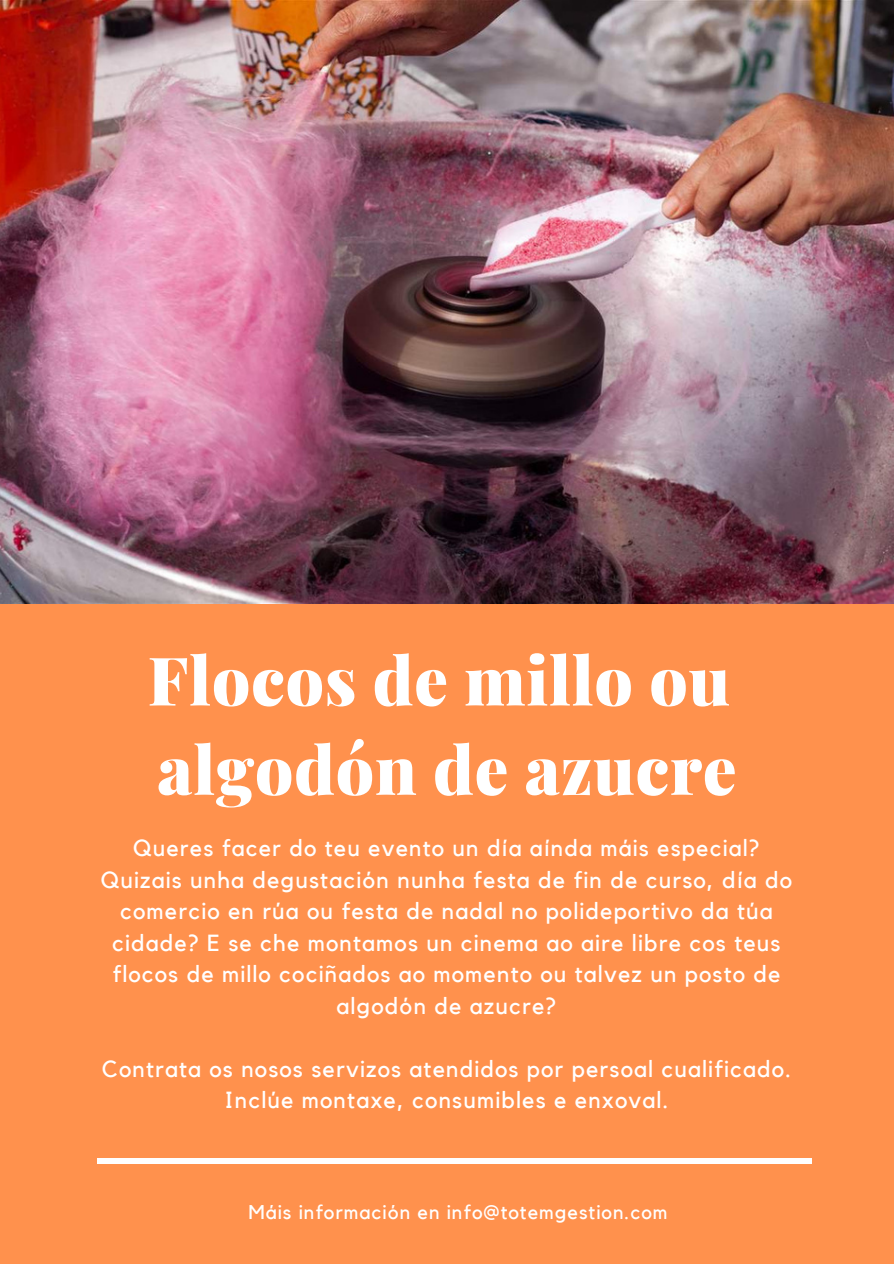
<style>
.page{position:relative;width:894px;height:1264px;background:#fff}
.page>*{position:absolute;margin:0;border:0;box-sizing:border-box;transform-origin:0 0}
.t1{font:900 66.9px/89.2px "Playfair Display";letter-spacing:.01em;color:#fff}
.t2{font:23.25px/31.5px "Kollektif";letter-spacing:.05em;color:#fff;text-align:center}
.t3{font:19.8px "Kollektif";letter-spacing:.05em;color:#fff}
</style>
<div class="page">
<div style="left:0;top:0;width:893px;height:1263px;background:#ff914d"></div>
<div style="left:97px;top:1158px;width:714px;height:6px;background:#fff"></div>
<img style="left:0;top:0;width:893px;height:603px">
<p class="t1" style="left:148px;top:633px;width:590px">Flocos de millo ou algodón de azucre</p>
<h1 class="t2" style="left:101px;top:833px;width:692px">Queres facer do teu evento un día aínda máis especial?<br>Quizais unha degustación nunha festa de fin de curso, día do comercio en rúa ou festa de nadal no polideportivo da túa cidade? E se che montamos un cinema ao aire libre cos teus flocos de millo cociñados ao momento ou talvez un posto de algodón de azucre?</h1>
<h2 class="t2" style="left:102px;top:1053px;width:690px">Contrata os nosos servizos atendidos por persoal cualificado.<br>Inclúe montaxe, consumibles e enxoval.</h2>
<p class="t3" style="left:248px;top:1202px;width:420px">Máis información en info@totemgestion.com</p>
</div>
